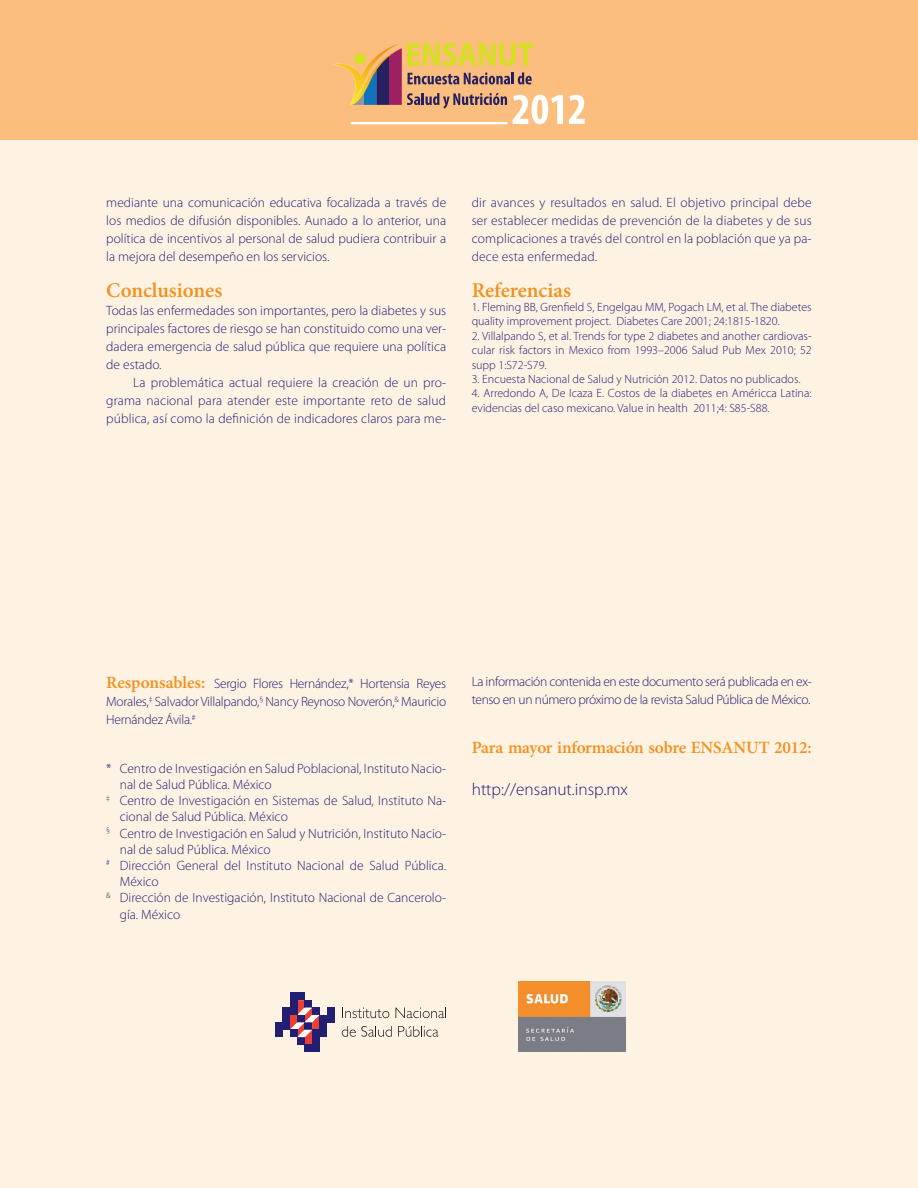
<style>
.page{position:relative;width:918px;height:1188px;background:#fef2e3}
.page>*{position:absolute;margin:0;border:0;box-sizing:border-box;transform-origin:0 0}
.t1{font:600 21px "Minion Pro";letter-spacing:-.005em;color:#f4901d}
.t2{font:600 17.25px "Minion Pro";letter-spacing:-.01em;color:#f4901d}
.t3{font:300 17.25px "Myriad Pro";color:#221e72}
.t4{font:300 13.5px/18px "Myriad Pro";color:#221e72;text-align:justify}
.t5{font:300 13.5px/18px "Myriad Pro";letter-spacing:-.025em;color:#221e72}
.t6{font:300 12px/14.4px "Myriad Pro";color:#221e72}
.s1{font-family:"Minion Pro";font-weight:600;font-size:17.25px;color:#f4901d}
</style>
<div class="page">
<div style="left:0;top:0;width:918px;height:139px;background:#fbbe7e"></div>
<svg style="left:569px;top:95px;width:16px;height:29px"></svg>
<svg style="left:333px;top:43px;width:230px;height:81px"></svg>
<hr style="left:351px;top:122px;width:157px;height:2px;background:#fff">
<div style="left:319px;top:1015px;width:8px;height:7px;background:#221e72"></div>
<div style="left:327px;top:1015px;width:7px;height:7px;background:#221e72"></div>
<div style="left:327px;top:1008px;width:7px;height:7px;background:#221e72"></div>
<div style="left:319px;top:1022px;width:8px;height:8px;background:#221e72"></div>
<div style="left:319px;top:1030px;width:8px;height:7px;background:#221e72"></div>
<div style="left:305px;top:1045px;width:7px;height:7px;background:#221e72"></div>
<svg style="left:290px;top:1000px;width:29px;height:45px"></svg>
<div style="left:312px;top:1045px;width:7px;height:7px;background:#221e72"></div>
<div style="left:283px;top:1022px;width:7px;height:8px;background:#221e72"></div>
<div style="left:275px;top:1022px;width:8px;height:8px;background:#221e72"></div>
<div style="left:275px;top:1030px;width:8px;height:7px;background:#221e72"></div>
<div style="left:283px;top:1015px;width:7px;height:7px;background:#221e72"></div>
<div style="left:283px;top:1008px;width:7px;height:7px;background:#221e72"></div>
<div style="left:290px;top:1008px;width:7px;height:7px;background:#221e72"></div>
<div style="left:290px;top:1000px;width:7px;height:8px;background:#221e72"></div>
<div style="left:297px;top:993px;width:8px;height:7px;background:#221e72"></div>
<div style="left:290px;top:993px;width:7px;height:7px;background:#221e72"></div>
<svg style="left:342px;top:1008px;width:47px;height:10px"></svg>
<svg style="left:395px;top:1008px;width:51px;height:10px"></svg>
<svg style="left:342px;top:1026px;width:50px;height:11px"></svg>
<svg style="left:398px;top:1026px;width:41px;height:11px"></svg>
<img style="left:518px;top:981px;width:107px;height:71px">
<p class="t4" style="left:106px;top:193px;width:341px">mediante una comunicación educativa focalizada a través de los medios de difusión disponibles. Aunado a lo anterior, una política de incentivos al personal de salud pudiera contribuir a la mejora del desempeño en los servicios.</p>
<h1 class="t1" style="left:106px;top:275px;width:118px">Conclusiones</h1>
<p class="t4" style="left:106px;top:301px;width:341px">Todas las enfermedades son importantes, pero la diabetes y sus principales factores de riesgo se han constituido como una ver&shy;dadera emergencia de salud pública que requiere una política de estado.</p>
<p class="t4" style="left:106px;top:373px;width:341px;text-indent:27px">La problemática actual requiere la creación de un pro&shy;grama nacional para atender este importante reto de salud pública, así como la definición de indicadores claros para me-</p>
<p class="t4" style="left:472px;top:193px;width:341px">dir avances y resultados en salud. El objetivo principal debe ser establecer medidas de prevención de la diabetes y de sus complicaciones a través del control en la población que ya pa&shy;dece esta enfermedad.</p>
<h1 class="t1" style="left:472px;top:275px;width:101px">Referencias</h1>
<p class="t6" style="left:472px;top:300px;width:341px">1. Fleming BB, Grenfield S, Engelgau MM, Pogach LM, et al. The diabetes quality improvement project. Diabetes Care 2001; 24:1815-1820.</p>
<p class="t6" style="left:472px;top:329px;width:341px;text-align:justify">2. Villalpando S, et al. Trends for type 2 diabetes and another cardiovas&shy;cular risk factors in Mexico from 1993–2006 Salud Pub Mex 2010; 52 supp 1:S72-S79.</p>
<p class="t6" style="left:472px;top:372px;width:330px">3. Encuesta Nacional de Salud y Nutrición 2012. Datos no publicados.</p>
<p class="t6" style="left:472px;top:386px;width:341px">4. Arredondo A, De Icaza E. Costos de la diabetes en Américca Latina: evidencias del caso mexicano. Value in health 2011;4: S85-S88.</p>
<p class="t4" style="left:106px;top:675px;width:341px"><span class="s1">Responsables:</span> Sergio Flores Hernández,* Hortensia Reyes Morales,<sup>‡</sup> Salvador Villalpando,<sup>§</sup> Nancy Reynoso Noverón,<sup>&amp;</sup> Mauricio Hernández Ávila.<sup>#</sup></p>
<p class="t4" style="left:106px;top:759px;width:341px">* Centro de Investigación en Salud Poblacional, Instituto Nacio-</p>
<p class="t4" style="left:120px;top:776px;width:154px">nal de Salud Pública. México</p>
<p class="t4" style="left:106px;top:792px;width:341px"><sup>‡</sup> Centro de Investigación en Sistemas de Salud, Instituto Na-</p>
<p class="t4" style="left:120px;top:808px;width:170px">cional de Salud Pública. México</p>
<p class="t4" style="left:106px;top:824px;width:341px"><sup>§</sup> Centro de Investigación en Salud y Nutrición, Instituto Nacio-</p>
<p class="t4" style="left:120px;top:840px;width:152px">nal de salud Pública. México</p>
<p class="t4" style="left:106px;top:857px;width:341px"><sup>#</sup> Dirección General del Instituto Nacional de Salud Pública.</p>
<p class="t4" style="left:120px;top:873px;width:40px">México</p>
<p class="t4" style="left:106px;top:889px;width:341px"><sup>&amp;</sup> Dirección de Investigación, Instituto Nacional de Cancerolo-</p>
<p class="t4" style="left:120px;top:905px;width:62px">gía. México</p>
<p class="t5" style="left:472px;top:672px;width:341px">La información contenida en este documento será publicada en ex&shy;tenso en un número próximo de la revista Salud Pública de México.</p>
<p class="t2" style="left:472px;top:736px;width:341px">Para mayor información sobre ENSANUT 2012:</p>
<p class="t3" style="left:472px;top:779px;width:158px">http://ensanut.insp.mx</p>
</div>
